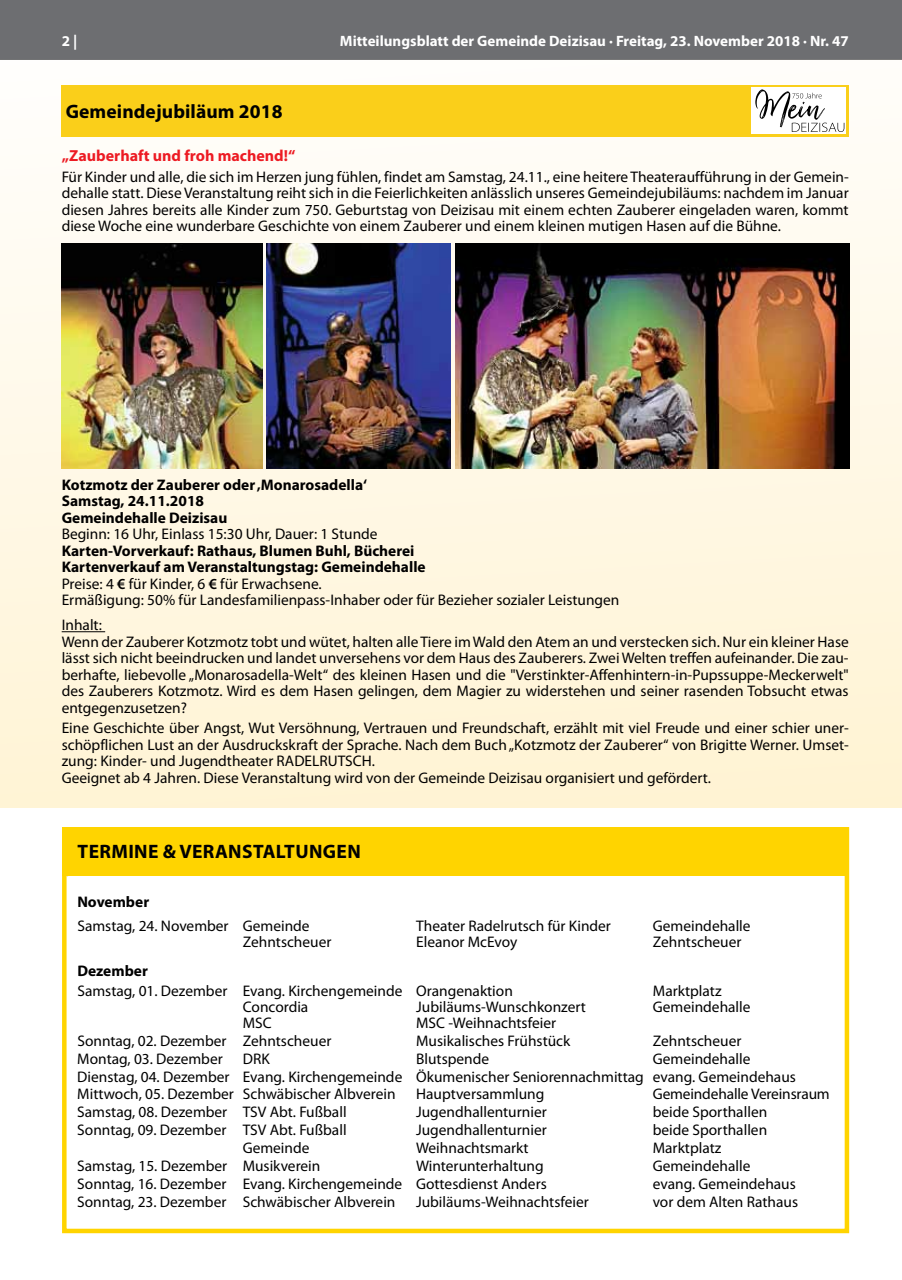
<style>
.page{position:relative;width:902px;height:1280px;background:#fff}
.page>*{position:absolute;margin:0;border:0;box-sizing:border-box;transform-origin:0 0}
.t1{font:700 19.5px "Myriad Pro";letter-spacing:.005em;color:#000}
.t2{font:700 16.05px "Myriad Pro";color:#ed1b23}
.t3{font:15.3px/16.5px "Myriad Pro";color:#000}
.t4{font:700 15.3px/16.5px "Myriad Pro";color:#000}
.t5{font:italic 15.3px "Myriad Pro";color:#000}
.t6{font:700 15px "Myriad Pro";color:#fff}
.s1{font-weight:700}
.s2{font-weight:600}
</style>
<div class="page">
<div style="left:0;top:0;width:901px;height:60px;background:#6d6e71"></div>
<div style="left:0;top:60px;width:901px;height:748px;background:linear-gradient(to bottom,#fefcf7,#fff3d4)"></div>
<div style="left:62px;top:85px;width:786px;height:51px;background:#facf1a"></div>
<div style="left:751px;top:87px;width:95px;height:47px;background:#fff"></div>
<svg style="left:755px;top:89px;width:89px;height:43px"></svg>
<hr style="left:62px;top:631px;width:43px;height:1px;background:#000">
<img style="left:266px;top:243px;width:185px;height:226px">
<img style="left:62px;top:243px;width:200px;height:226px">
<img style="left:455px;top:243px;width:394px;height:226px">
<div style="left:62px;top:827px;width:787px;height:406px;border:4px solid #ffd400"></div>
<div style="left:62px;top:827px;width:786px;height:49px;background:#ffd400"></div>
<p class="t6" style="left:62px;top:31px;width:17px">2 |</p>
<p class="t6" style="left:340px;top:31px;width:510px">Mitteilungsblatt der Gemeinde Deizisau · Freitag, 23. November 2018 · Nr. 47</p>
<p class="t1" style="left:66px;top:98px;width:218px">Gemeindejubiläum 2018</p>
<p class="t2" style="left:62px;top:145px;width:235px">„Zauberhaft und froh machend!“</p>
<p class="t3" style="left:62px;top:168px;width:788px;text-align:justify">Für Kinder und alle, die sich im Herzen jung fühlen, findet am Samstag, 24.11., eine heitere Theateraufführung in der Gemein&shy;dehalle statt. Diese Veranstaltung reiht sich in die Feierlichkeiten anlässlich unseres Gemeindejubiläums: nachdem im Januar diesen Jahres bereits alle Kinder zum 750. Geburtstag von Deizisau mit einem echten Zauberer eingeladen waren, kommt diese Woche eine wunderbare Geschichte von einem Zauberer und einem kleinen mutigen Hasen auf die Bühne.</p>
<p class="t4" style="left:62px;top:476px;width:307px">Kotzmotz der Zauberer oder ‚Monarosadella‘<br>Samstag, 24.11.2018<br>Gemeindehalle Deizisau</p>
<p class="t3" style="left:62px;top:526px;width:317px">Beginn: 16 Uhr, Einlass 15:30 Uhr, Dauer: 1 Stunde</p>
<p class="t3" style="left:62px;top:542px;width:559px"><span class="s1">Karten-Vorverkauf: Rathaus, Blumen Buhl, Bücherei<br>Kartenverkauf am Veranstaltungstag: Gemeindehalle<br></span>Preise: 4 <span class="s2">€</span> für Kinder, 6 <span class="s2">€</span> für Erwachsene.<br>Ermäßigung: 50% für Landesfamilienpass-Inhaber oder für Bezieher sozialer Leistungen</p>
<p class="t3" style="left:62px;top:616px;width:788px">Inhalt:<br>Wenn der Zauberer Kotzmotz tobt und wütet, halten alle Tiere im Wald den Atem an und verstecken sich. Nur ein kleiner Hase lässt sich nicht beeindrucken und landet unversehens vor dem Haus des Zauberers. Zwei Welten treffen aufeinander. Die zau&shy;berhafte, liebevolle „Monarosadella-Welt“ des kleinen Hasen und die "Verstinkter-Affenhintern-in-Pupssuppe-Meckerwelt" des Zauberers Kotzmotz. Wird es dem Hasen gelingen, dem Magier zu widerstehen und seiner rasenden Tobsucht etwas entgegenzusetzen?</p>
<p class="t3" style="left:62px;top:720px;width:788px">Eine Geschichte über Angst, Wut Versöhnung, Vertrauen und Freundschaft, erzählt mit viel Freude und einer schier uner&shy;schöpflichen Lust an der Ausdruckskraft der Sprache. Nach dem Buch „Kotzmotz der Zauberer“ von Brigitte Werner. Umset&shy;zung: Kinder- und Jugendtheater RADELRUTSCH.<br>Geeignet ab 4 Jahren. Diese Veranstaltung wird von der Gemeinde Deizisau organisiert und gefördert.</p>
<p class="t5" style="left:67px;top:863px;width:5px">.</p>
<p class="t1" style="left:78px;top:839px;width:282px">Termine &amp; Veranstaltungen</p>
<p class="t4" style="left:77px;top:893px;width:73px">November</p>
<p class="t3" style="left:77px;top:917px;width:234px">Samstag, 24. November Gemeinde</p>
<p class="t3" style="left:416px;top:917px;width:196px">Theater Radelrutsch für Kinder</p>
<p class="t3" style="left:653px;top:917px;width:99px">Gemeindehalle</p>
<p class="t3" style="left:243px;top:933px;width:90px">Zehntscheuer</p>
<p class="t3" style="left:416px;top:933px;width:103px">Eleanor McEvoy</p>
<p class="t3" style="left:652px;top:933px;width:90px">Zehntscheuer</p>
<p class="t4" style="left:77px;top:962px;width:72px">Dezember</p>
<p class="t3" style="left:77px;top:983px;width:437px">Samstag, 01. Dezember Evang. Kirchengemeinde Orangenaktion</p>
<p class="t3" style="left:652px;top:983px;width:70px">Marktplatz</p>
<p class="t3" style="left:243px;top:998px;width:67px">Concordia</p>
<p class="t3" style="left:416px;top:998px;width:171px">Jubiläums-Wunschkonzert</p>
<p class="t3" style="left:652px;top:998px;width:99px">Gemeindehalle</p>
<p class="t3" style="left:243px;top:1014px;width:30px">MSC</p>
<p class="t3" style="left:416px;top:1014px;width:141px">MSC -Weihnachtsfeier</p>
<p class="t3" style="left:77px;top:1032px;width:255px">Sonntag, 02. Dezember Zehntscheuer</p>
<p class="t3" style="left:416px;top:1032px;width:156px">Musikalisches Frühstück</p>
<p class="t3" style="left:652px;top:1032px;width:90px">Zehntscheuer</p>
<p class="t3" style="left:77px;top:1050px;width:147px">Montag, 03. Dezember</p>
<p class="t3" style="left:243px;top:1050px;width:28px">DRK</p>
<p class="t3" style="left:416px;top:1050px;width:74px">Blutspende</p>
<p class="t3" style="left:77px;top:1049px;width:720px;line-height:17.9px;text-indent:575px">Gemeindehalle<br>Dienstag, 04. Dezember Evang. Kirchengemeinde Ökumenischer Seniorennachmittag evang. Gemeindehaus<br>Mittwoch, 05. Dezember Schwäbischer Albverein</p>
<p class="t3" style="left:416px;top:1086px;width:130px">Hauptversammlung</p>
<p class="t3" style="left:652px;top:1086px;width:178px">Gemeindehalle Vereinsraum</p>
<p class="t3" style="left:77px;top:1104px;width:271px">Samstag, 08. Dezember TSV Abt. Fußball</p>
<p class="t3" style="left:416px;top:1104px;width:132px">Jugendhallenturnier</p>
<p class="t3" style="left:652px;top:1104px;width:116px">beide Sporthallen</p>
<p class="t3" style="left:77px;top:1122px;width:271px">Sonntag, 09. Dezember TSV Abt. Fußball</p>
<p class="t3" style="left:416px;top:1122px;width:132px">Jugendhallenturnier</p>
<p class="t3" style="left:652px;top:1122px;width:116px">beide Sporthallen</p>
<p class="t3" style="left:243px;top:1139px;width:68px">Gemeinde</p>
<p class="t3" style="left:416px;top:1139px;width:114px">Weihnachtsmarkt</p>
<p class="t3" style="left:652px;top:1139px;width:70px">Marktplatz</p>
<p class="t3" style="left:77px;top:1157px;width:245px">Samstag, 15. Dezember Musikverein</p>
<p class="t3" style="left:416px;top:1157px;width:129px">Winterunterhaltung</p>
<p class="t3" style="left:652px;top:1157px;width:99px">Gemeindehalle</p>
<p class="t3" style="left:77px;top:1175px;width:471px">Sonntag, 16. Dezember Evang. Kirchengemeinde Gottesdienst Anders</p>
<p class="t3" style="left:652px;top:1175px;width:145px">evang. Gemeindehaus</p>
<p class="t3" style="left:77px;top:1193px;width:320px">Sonntag, 23. Dezember Schwäbischer Albverein</p>
<p class="t3" style="left:416px;top:1193px;width:174px">Jubiläums-Weihnachtsfeier</p>
<p class="t3" style="left:652px;top:1193px;width:147px">vor dem Alten Rathaus</p>
</div>
